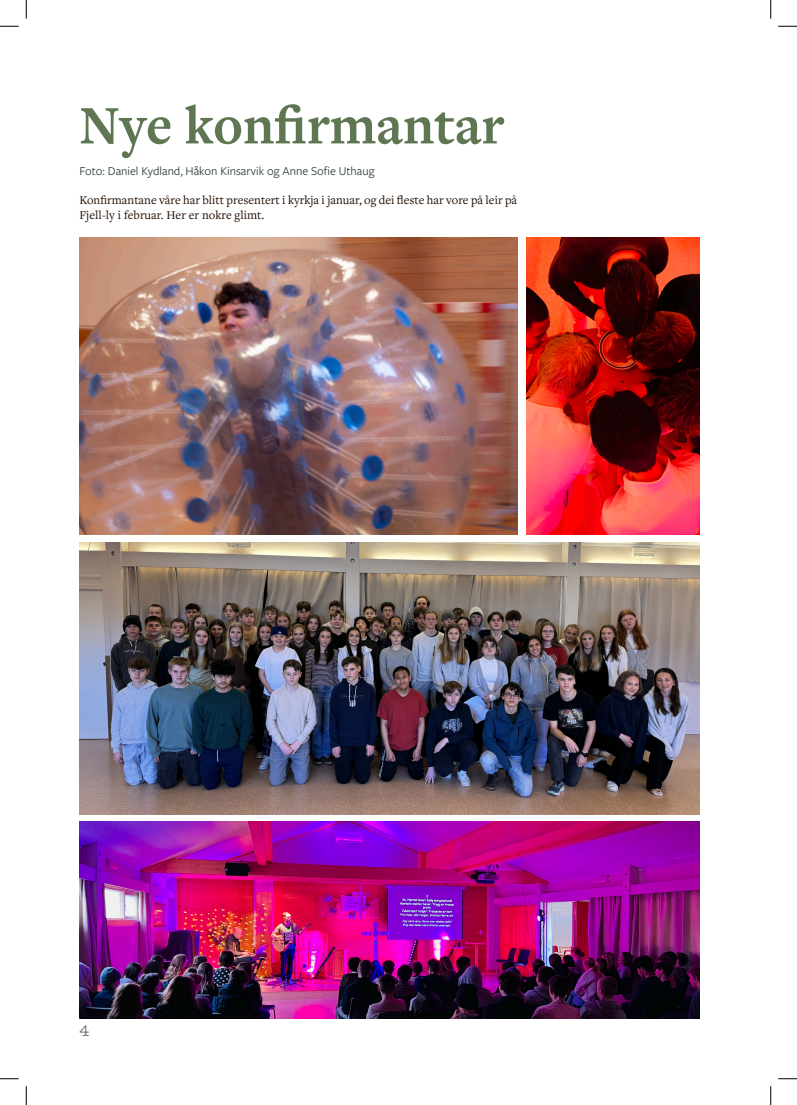
<style>
.page{position:relative;width:797px;height:1105px;background:#fff}
.page>*{position:absolute;margin:0;border:0;box-sizing:border-box;transform-origin:0 0}
.Artikkel_tittel{font:700 56.25px "Freight Text Pro";color:#5f7653}
.Brødtekst{font:12.5px/15px "Freight Text Pro";color:#200e00}
.Byline{font:12.5px "Freight Sans Pro";color:#2b3c3d}
.t1{font:12.5px "Maritime Champion";color:#2b3c3d}
</style>
<div class="page">
<img style="left:79px;top:237px;width:438px;height:298px">
<img style="left:526px;top:237px;width:173px;height:298px">
<img style="left:79px;top:542px;width:620px;height:273px">
<img style="left:79px;top:822px;width:620px;height:197px">
<svg style="left:0;top:25px;width:19px;height:2px"></svg>
<svg style="left:778px;top:25px;width:19px;height:2px"></svg>
<svg style="left:0;top:1078px;width:19px;height:1px"></svg>
<svg style="left:778px;top:1078px;width:19px;height:1px"></svg>
<svg style="left:25px;top:0;width:2px;height:19px"></svg>
<svg style="left:25px;top:1086px;width:2px;height:19px"></svg>
<svg style="left:770px;top:0;width:1px;height:19px"></svg>
<svg style="left:770px;top:1086px;width:1px;height:19px"></svg>
<p class="Artikkel_tittel" style="left:79px;top:88px;width:426px">Nye konfirmantar</p>
<p class="Byline" style="left:79px;top:162px;width:297px">Foto: Daniel Kydland, Håkon Kinsarvik og Anne Sofie Uthaug</p>
<p class="Brødtekst" style="left:79px;top:192px;width:439px">Konfirmantane våre har blitt presentert i kyrkja i januar, og dei fleste har vore på leir på<br>Fjell-ly i februar. Her er nokre glimt.</p>
<p class="t1" style="left:79px;top:1021px;width:11px">4</p>
</div>
